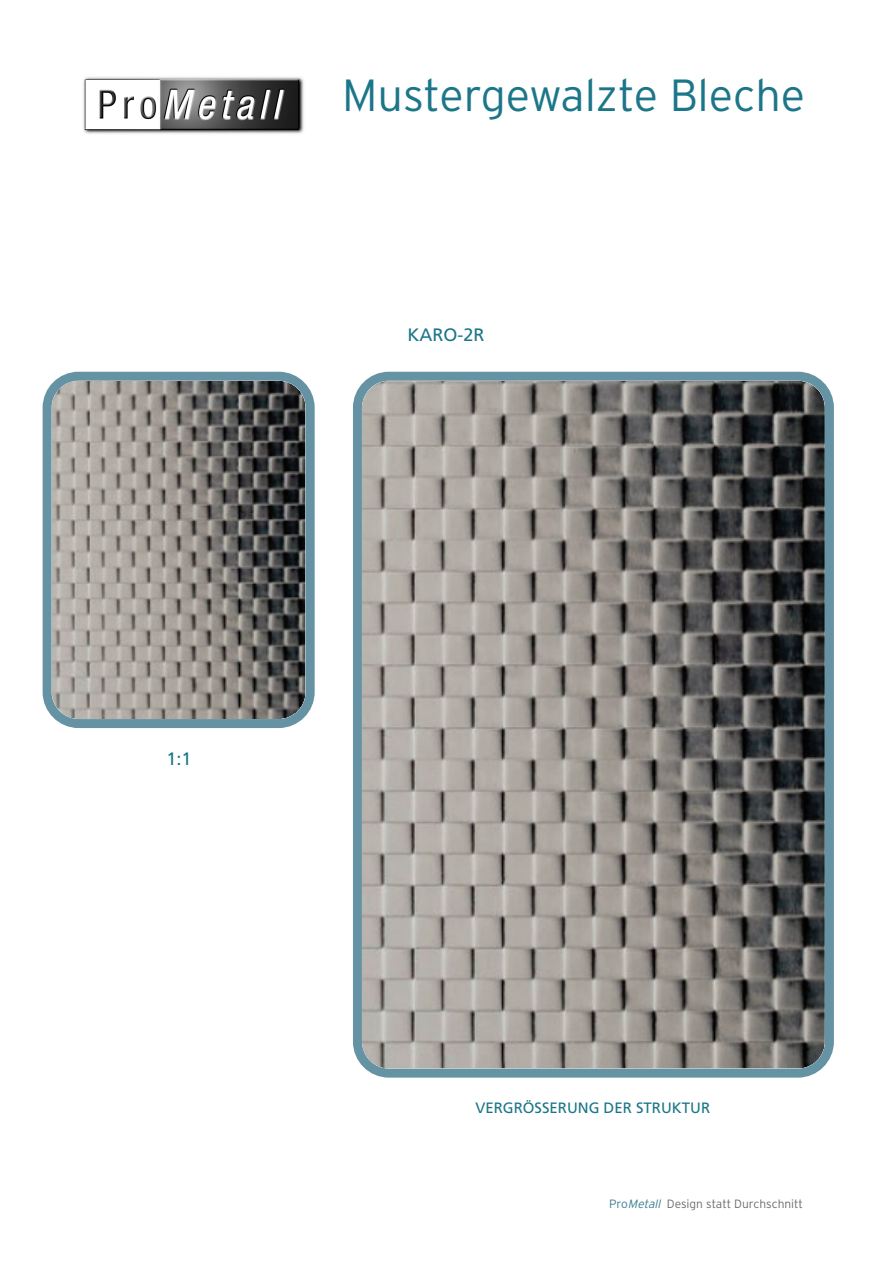
<style>
.page{position:relative;width:893px;height:1263px;background:#fff}
.page>*{position:absolute;margin:0;border:0;box-sizing:border-box;transform-origin:0 0}
.t1{font:300 45px "Interstate";color:#1c7689}
.t2{font:18px "Frutiger";color:#1c7689}
.t3{font:15px "Frutiger";color:#1c7689}
.t4{font:300 12px "Interstate";color:#6c6d70}
.s1{color:#3a7f92}
.s2{font-style:italic;color:#3a7f92}
</style>
<div class="page">
<img style="left:83px;top:77px;width:221px;height:57px">
<svg style="left:43px;top:372px;width:272px;height:356px;background:#858785"></svg>
<svg style="left:353px;top:372px;width:481px;height:705px;background:#868582"></svg>
<h1 class="t1" style="left:342px;top:79px;width:465px">Mustergewalzte Bleche</h1>
<h2 class="t2" style="left:408px;top:328px;width:78px">KARO-2R</h2>
<h2 class="t2" style="left:166px;top:752px;width:26px">1:1</h2>
<p class="t3" style="left:475px;top:1102px;width:236px">VERGRÖSSERUNG DER STRUKTUR</p>
<p class="t4" style="left:609px;top:1200px;width:195px"><span class="s1">Pro</span><span class="s2">Metall</span> Design statt Durchschnitt</p>
</div>
